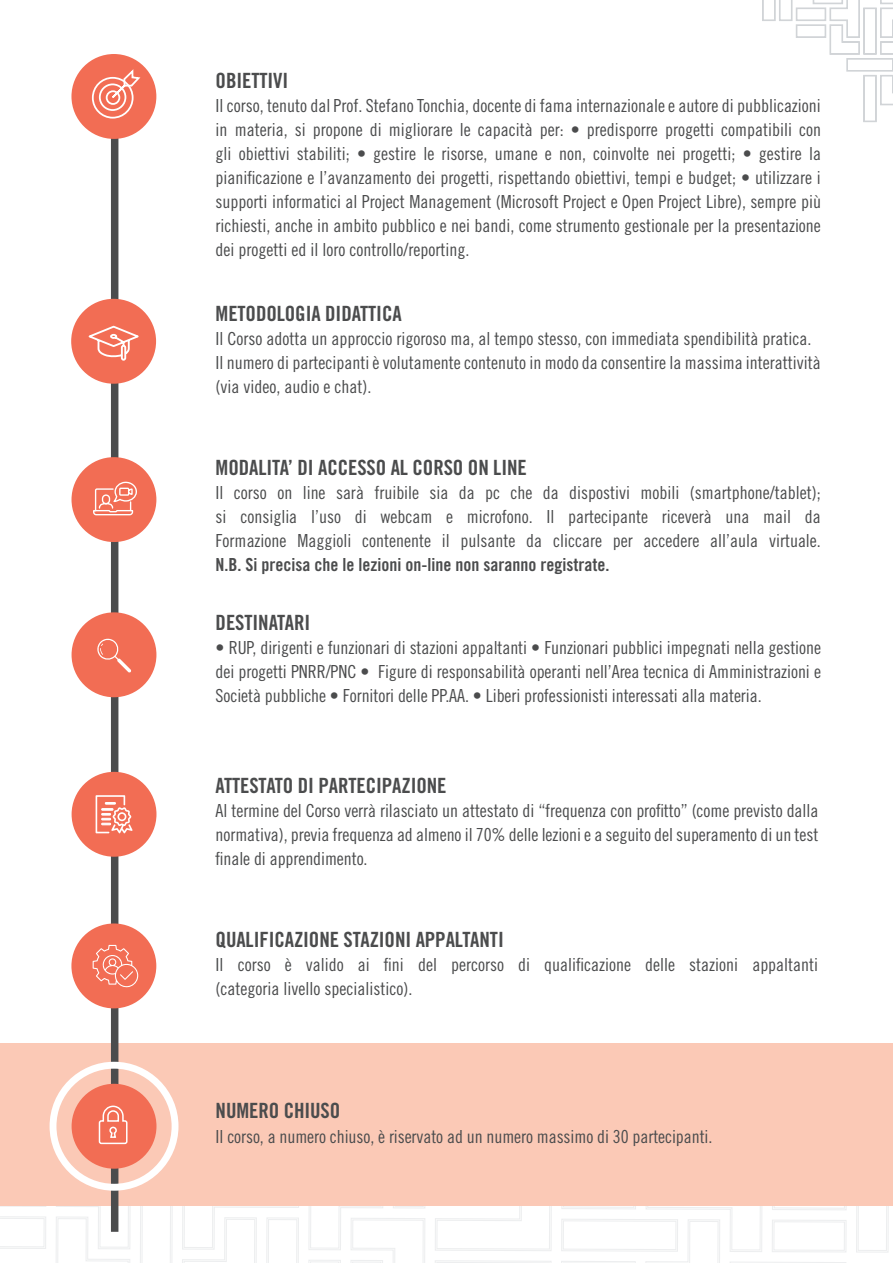
<style>
.page{position:relative;width:893px;height:1263px;background:#fff}
.page>*{position:absolute;margin:0;border:0;box-sizing:border-box;transform-origin:0 0}
.t1{font:21px "Trade Gothic LT Std Bd Cn 20";letter-spacing:-.005em;color:#4b4c4d}
.t2{font:18px/24px "Trade Gothic LT Std Cn 18";color:#4b4c4d;text-align:justify}
.t3{font:18px "Trade Gothic LT Std Bd Cn 20";color:#4b4c4d}
</style>
<div class="page">
<svg style="left:140px;top:1206px;width:33px;height:57px"></svg>
<svg style="left:561px;top:1206px;width:328px;height:57px"></svg>
<svg style="left:435px;top:1260px;width:116px;height:3px"></svg>
<svg style="left:435px;top:1206px;width:117px;height:45px"></svg>
<svg style="left:308px;top:1206px;width:117px;height:57px"></svg>
<svg style="left:182px;top:1206px;width:117px;height:57px"></svg>
<div style="left:0;top:1043px;width:893px;height:163px;background:#fbc9b6"></div>
<div style="left:111px;top:98px;width:7px;height:1134px;background:#4b4c4d"></div>
<div style="left:71px;top:923px;width:85px;height:85px;background:#f26d54;border-radius:50%"></div>
<div style="left:71px;top:54px;width:85px;height:85px;background:#f26d54;border-radius:50%"></div>
<div style="left:106px;top:90px;width:14px;height:15px;border:2px solid #fff;border-radius:50%"></div>
<div style="left:99px;top:83px;width:27px;height:28px;border:2px solid #fff;border-radius:50%"></div>
<div style="left:92px;top:77px;width:42px;height:42px;border:2px solid #fff;border-radius:50%"></div>
<svg style="left:110px;top:69px;width:31px;height:31px"></svg>
<div style="left:72px;top:457px;width:84px;height:85px;background:#f26d54;border-radius:50%"></div>
<svg style="left:93px;top:481px;width:44px;height:35px"></svg>
<div style="left:71px;top:299px;width:85px;height:85px;background:#f26d54;border-radius:50%"></div>
<svg style="left:88px;top:325px;width:51px;height:36px"></svg>
<div style="left:72px;top:612px;width:84px;height:85px;background:#f26d54;border-radius:50%"></div>
<svg style="left:97px;top:638px;width:34px;height:35px"></svg>
<div style="left:72px;top:772px;width:84px;height:85px;background:#f26d54;border-radius:50%"></div>
<svg style="left:96px;top:795px;width:37px;height:38px"></svg>
<div style="left:72px;top:1084px;width:84px;height:85px;background:#f26d54;border-radius:50%"></div>
<div style="left:50px;top:1062px;width:128px;height:129px;border:7px solid #fff;border-radius:50%"></div>
<svg style="left:0;top:1105px;width:131px;height:158px"></svg>
<svg style="left:93px;top:945px;width:45px;height:43px"></svg>
<svg style="left:762px;top:0;width:131px;height:122px"></svg>
<p class="t1" style="left:216px;top:68px;width:74px">OBIETTIVI</p>
<p class="t2" style="left:216px;top:93px;width:607px">Il corso, tenuto dal Prof. Stefano Tonchia, docente di fama internazionale e autore di pubblicazioni in materia, si propone di migliorare le capacità per: • predisporre progetti compatibili con gli obiettivi stabiliti; • gestire le risorse, umane e non, coinvolte nei progetti; • gestire la pianificazione e l’avanzamento dei progetti, rispettando obiettivi, tempi e budget; • utilizzare i supporti informatici al Project Management (Microsoft Project e Open Project Libre), sempre più richiesti, anche in ambito pubblico e nei bandi, come strumento gestionale per la presentazione dei progetti ed il loro controllo/reporting.</p>
<p class="t1" style="left:216px;top:301px;width:188px">METODOLOGIA DIDATTICA</p>
<p class="t2" style="left:216px;top:327px;width:607px;text-align:left">Il Corso adotta un approccio rigoroso ma, al tempo stesso, con immediata spendibilità pratica.<br>Il numero di partecipanti è volutamente contenuto in modo da consentire la massima interattività (via video, audio e chat).</p>
<p class="t1" style="left:216px;top:455px;width:313px">MODALITA’ DI ACCESSO AL CORSO ON LINE</p>
<p class="t2" style="left:216px;top:481px;width:607px">Il corso on line sarà fruibile sia da pc che da dispostivi mobili (smartphone/tablet); si consiglia l’uso di webcam e microfono. Il partecipante riceverà una mail da Formazione Maggioli contenente il pulsante da cliccare per accedere all’aula virtuale.</p>
<p class="t3" style="left:216px;top:554px;width:395px">N.B. Si precisa che le lezioni on-line non saranno registrate.</p>
<p class="t1" style="left:216px;top:609px;width:96px">DESTINATARI</p>
<p class="t2" style="left:216px;top:635px;width:607px">• RUP, dirigenti e funzionari di stazioni appaltanti • Funzionari pubblici impegnati nella gestione dei progetti PNRR/PNC • Figure di responsabilità operanti nell’Area tecnica di Amministrazioni e Società pubbliche • Fornitori delle PP.AA. • Liberi professionisti interessati alla materia.</p>
<p class="t1" style="left:216px;top:773px;width:232px">ATTESTATO DI PARTECIPAZIONE</p>
<p class="t2" style="left:216px;top:799px;width:604px">Al termine del Corso verrà rilasciato un attestato di “frequenza con profitto” (come previsto dalla normativa), previa frequenza ad almeno il 70% delle lezioni e a seguito del superamento di un test finale di apprendimento.</p>
<p class="t1" style="left:216px;top:926px;width:290px">QUALIFICAZIONE STAZIONI APPALTANTI</p>
<p class="t2" style="left:216px;top:952px;width:604px">Il corso è valido ai fini del percorso di qualificazione delle stazioni appaltanti (categoria livello specialistico).</p>
<p class="t1" style="left:216px;top:1098px;width:126px">NUMERO CHIUSO</p>
<p class="t2" style="left:216px;top:1124px;width:498px">Il corso, a numero chiuso, è riservato ad un numero massimo di 30 partecipanti.</p>
</div>
